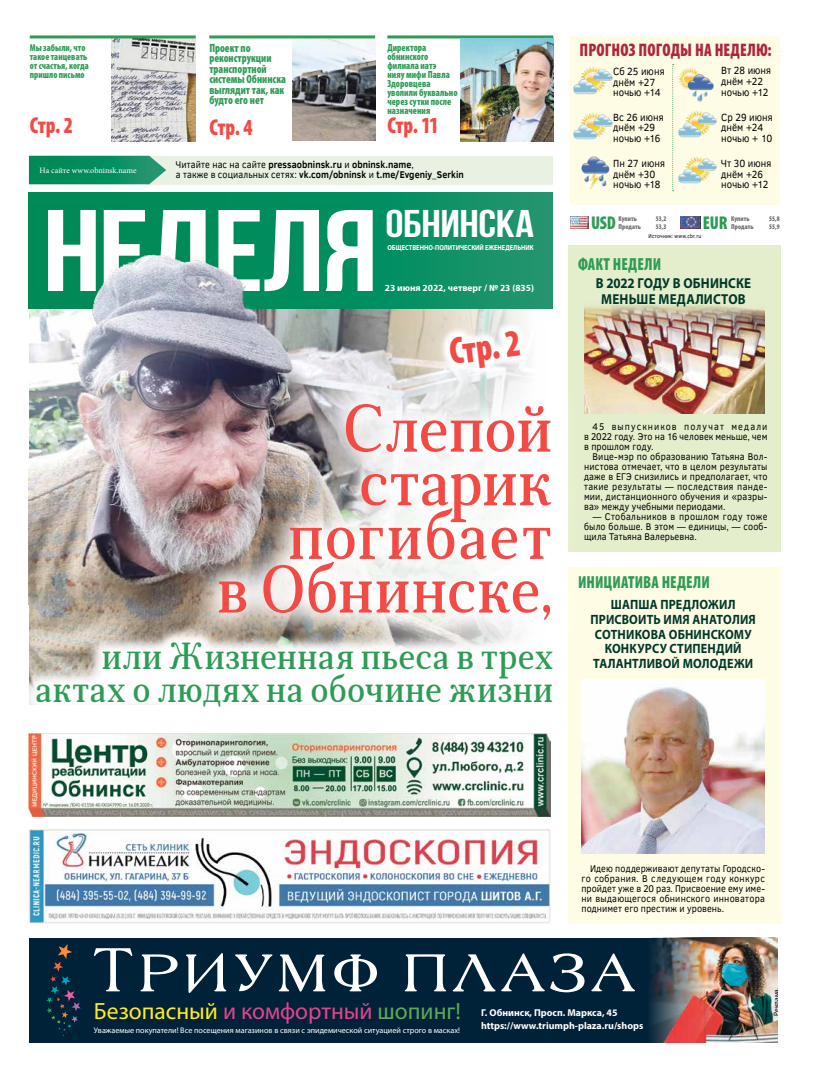
<style>
.page{position:relative;width:820px;height:1078px;background:#fff}
.page>*{position:absolute;margin:0;border:0;box-sizing:border-box;transform-origin:0 0}
.t1{font:700 115.7px "Bebas Neue";letter-spacing:-.015em;color:#fff;scale:1.19 1}
.t2{font:500 67.4px/53.6px "Anglecia Pro Text";letter-spacing:-.005em;color:#f24a45;text-align:right;scale:.86 1}
.t3{font:700 38.5px "Bebas Neue";letter-spacing:-.01em;color:#fff;scale:1.19 1}
.t4{font:900 condensed 38.3px "Myriad Pro";color:#f24a45;scale:.9 1}
.t5{font:500 37.7px/33.2px "Anglecia Pro Text";letter-spacing:.005em;color:#2e9c55;text-align:right;scale:.86 1}
.t6{font:23.5px "Myriad Pro";color:#e4438a}
.t7{font:900 condensed 23.1px "Myriad Pro";letter-spacing:-.015em;color:#f24a45;scale:.9 1}
.t8{font:900 condensed 18.6px "Myriad Pro";letter-spacing:-.015em;color:#2e9c55;scale:.95 1}
.t9{font:900 condensed 18.2px "Myriad Pro";letter-spacing:.01em;color:#ae2639;scale:.9 1}
.t10{font:900 condensed 17.5px "Myriad Pro";letter-spacing:.005em;color:#2e9c55;scale:.9 1}
.t11{font:700 14.4px/15.9px "Myriad Pro";letter-spacing:.015em;color:#003929;text-align:center;scale:.9 1}
.t12{font:700 13.5px/14.8px "Myriad Pro";letter-spacing:.01em;color:#003929;text-align:center;scale:.9 1}
.t13{font:900 condensed 12px/10.4px "Myriad Pro";color:#2e9c55;scale:.9 1}
.t14{font:10.7px/10.7px "Clear Sans";letter-spacing:.005em;color:#000;scale:.9 1}
.t15{font:900 condensed 10.3px/9px "Myriad Pro";letter-spacing:.005em;color:#2e9c55;scale:.9 1}
.t16{font:10px/10px "Clear Sans";letter-spacing:.015em;color:#000;text-align:justify;scale:.9 1}
.t17{font:700 10px/10px "Clear Sans";letter-spacing:.005em;color:#000;scale:.9 1}
.t18{font:900 condensed 10px/8.9px "Myriad Pro";letter-spacing:.005em;color:#2e9c55;scale:.9 1}
.t19{font:700 9.9px "Myriad Pro";color:#fff}
.t20{font:700 9.4px "Myriad Pro";color:#fff}
.t21{font:8.2px "Minion Pro";letter-spacing:-.005em;color:#fff}
.t22{font:8.1px "Myriad Pro";color:#fff}
.t23{font:7.5px "Myriad Pro";color:#000}
.t24{font:700 7.2px "Myriad Pro";color:#fff;scale:.88 1}
.t25{font:900 condensed 7.1px "Myriad Pro";letter-spacing:.015em;color:#6f6a66;scale:.95 1}
.t26{font:5.6px "Clear Sans";letter-spacing:.03em;color:#000;scale:.9 1}
.s1{font-weight:400}
.s2{color:#ffeb1e}
.s3{color:#5baa57}
</style>
<div class="page">
<div style="left:148px;top:156px;width:404px;height:28px;background:#e9f1e3"></div>
<img style="left:29px;top:828px;width:521px;height:95px">
<svg style="left:29px;top:192px;width:523px;height:117px;background:#0a8f62"></svg>
<svg style="left:29px;top:156px;width:137px;height:28px;background:#159467"></svg>
<div style="left:29px;top:937px;width:748px;height:105px;background:#002239"></div>
<svg style="left:94px;top:948px;width:540px;height:44px"></svg>
<img style="left:646px;top:937px;width:131px;height:105px">
<svg style="left:46px;top:944px;width:35px;height:91px"></svg>
<img style="left:646px;top:984px;width:57px;height:58px">
<img style="left:28px;top:733px;width:522px;height:83px">
<img style="left:111px;top:38px;width:85px;height:103px">
<hr style="left:30px;top:35px;width:166px;height:3px;background:#2e9c55">
<hr style="left:209px;top:35px;width:166px;height:3px;background:#2e9c55">
<img style="left:292px;top:39px;width:83px;height:102px">
<div style="left:570px;top:36px;width:210px;height:169px;background:#fffce6"></div>
<img style="left:581px;top:156px;width:29px;height:32px">
<img style="left:679px;top:68px;width:35px;height:33px">
<img style="left:573px;top:66px;width:40px;height:29px">
<img style="left:678px;top:110px;width:39px;height:28px">
<img style="left:573px;top:112px;width:40px;height:28px">
<img style="left:678px;top:156px;width:39px;height:28px">
<svg style="left:672px;top:64px;width:1px;height:127px"></svg>
<img style="left:570px;top:216px;width:18px;height:13px">
<img style="left:680px;top:216px;width:20px;height:13px">
<div style="left:568px;top:245px;width:212px;height:306px;background:#e5eecc"></div>
<img style="left:584px;top:305px;width:180px;height:109px">
<div style="left:568px;top:567px;width:212px;height:357px;background:#fffce6"></div>
<img style="left:30px;top:309px;width:494px;height:314px">
<img style="left:28px;top:230px;width:318px;height:374px">
<img style="left:187px;top:370px;width:397px;height:253px">
<svg style="left:29px;top:623px;width:491px;height:82px"></svg>
<svg style="left:436px;top:317px;width:97px;height:66px"></svg>
<img style="left:581px;top:679px;width:183px;height:174px">
<hr style="left:387px;top:35px;width:166px;height:3px;background:#2e9c55">
<img style="left:460px;top:38px;width:93px;height:103px">
<img style="left:474px;top:42px;width:79px;height:99px">
<p class="t18" style="left:30px;top:43px;width:67px">Мы забыли, что такое танцевать от счастья, когда пришло письмо</p>
<h3 class="t7" style="left:30px;top:110px;width:50px">Стр. 2</h3>
<p class="t13" style="left:209px;top:42px;width:86px">Проект по реконструкции транспортной системы Обнинска выглядит так, как будто его нет</p>
<h3 class="t7" style="left:209px;top:112px;width:50px">Стр. 4</h3>
<p class="t15" style="left:387px;top:43px;width:80px">Директора обнинского филиала иатэ<br>нияу мифи Павла<br>Здоровцева уволили буквально через сутки после назначения</p>
<h3 class="t7" style="left:387px;top:110px;width:58px">Стр. 11</h3>
<p class="t21" style="left:39px;top:164px;width:99px">На сайте www.obninsk.name</p>
<p class="t17" style="left:176px;top:159px;width:321px"><span class="s1">Читайте нас на сайте</span> pressaobninsk.ru <span class="s1">и</span> obninsk.name<span class="s1">,<br>а также в социальных сетях:</span> vk.com/obninsk <span class="s1">и</span> t.me/Evgeniy_Serkin</p>
<h1 class="t1" style="left:43px;top:187px;width:283px">НЕДЕЛЯ</h1>
<h3 class="t3" style="left:385px;top:202px;width:126px">ОБНИНСКА</h3>
<p class="t24" style="left:387px;top:243px;width:168px">ОБЩЕСТВЕННО-ПОЛИТИЧЕСКИЙ ЕЖЕНЕДЕЛЬНИК</p>
<p class="t20" style="left:384px;top:282px;width:151px">23 июня 2022, четверг / № 23 (835)</p>
<h3 class="t4" style="left:446px;top:327px;width:81px;rotate:-7deg">Стр. 2</h3>
<h2 class="t2" style="left:217px;top:399px;width:391px">Слепой старик погибает<br>в Обнинске,</h2>
<h3 class="t5" style="left:35px;top:638px;width:604px">или Жизненная пьеса в трех актах о людях на обочине жизни</h3>
<h3 class="t9" style="left:579px;top:38px;width:215px">ПРОГНОЗ ПОГОДЫ НА НЕДЕЛЮ:</h3>
<p class="t14" style="left:613px;top:66px;width:59px">Сб 25 июня днём +27 ночью +14</p>
<p class="t14" style="left:613px;top:111px;width:58px">Вс 26 июня днём +29 ночью +16</p>
<p class="t14" style="left:613px;top:158px;width:59px">Пн 27 июня днём +30 ночью +18</p>
<p class="t14" style="left:720px;top:65px;width:57px">Вт 28 июня днём +22 ночью +12</p>
<p class="t14" style="left:720px;top:111px;width:59px">Ср 29 июня днём +24 ночью + 10</p>
<p class="t14" style="left:720px;top:158px;width:57px">Чт 30 июня днём +26 ночью +12</p>
<h3 class="t8" style="left:591px;top:210px;width:28px">USD</h3>
<h3 class="t8" style="left:702px;top:211px;width:27px">EUR</h3>
<p class="t26" style="left:648px;top:232px;width:60px">Источник: www.cbr.ru</p>
<p class="t25" style="left:618px;top:214px;width:21px">Купить</p>
<p class="t25" style="left:655px;top:214px;width:13px">53,2</p>
<p class="t25" style="left:731px;top:214px;width:21px">Купить</p>
<p class="t25" style="left:768px;top:214px;width:13px">55,8</p>
<p class="t25" style="left:618px;top:221px;width:25px">Продать</p>
<p class="t25" style="left:655px;top:221px;width:13px">53,3</p>
<p class="t25" style="left:731px;top:221px;width:25px">Продать</p>
<p class="t25" style="left:769px;top:221px;width:12px">55,9</p>
<h3 class="t10" style="left:577px;top:253px;width:94px">ФАКТ НЕДЕЛИ</h3>
<h3 class="t11" style="left:595px;top:275px;width:174px">В 2022 ГОДУ В ОБНИНСКЕ<br>МЕНЬШЕ МЕДАЛИСТОВ</h3>
<p class="t16" style="left:584px;top:421px;width:205px;text-indent:9px">45 выпускников получат медали в 2022 году. Это на 16 человек меньше, чем в прошлом году.</p>
<p class="t16" style="left:584px;top:451px;width:205px;text-indent:9px">Вице-мэр по образованию Татьяна Вол&shy;нистова отмечает, что в целом результаты даже в ЕГЭ снизились и предполагает, что такие результаты — последствия панде&shy;мии, дистанционного обучения и «разры&shy;ва» между учебными периодами.</p>
<p class="t16" style="left:584px;top:511px;width:205px;text-indent:8px">— Стобальников в прошлом году тоже было больше. В этом — единицы, — сооб&shy;щила Татьяна Валерьевна.</p>
<h3 class="t10" style="left:577px;top:571px;width:148px">ИНИЦИАТИВА НЕДЕЛИ</h3>
<h3 class="t12" style="left:590px;top:596px;width:185px">ШАПША ПРЕДЛОЖИЛ<br>ПРИСВОИТЬ ИМЯ АНАТОЛИЯ<br>СОТНИКОВА ОБНИНСКОМУ<br>КОНКУРСУ СТИПЕНДИЙ<br>ТАЛАНТЛИВОЙ МОЛОДЕЖИ</h3>
<p class="t16" style="left:581px;top:863px;width:205px;text-indent:9px">Идею поддерживают депутаты Городско&shy;го собрания. В следующем году конкурс пройдет уже в 20 раз. Присвоение ему име&shy;ни выдающегося обнинского инноватора поднимет его престиж и уровень.</p>
<h3 class="t6" style="left:94px;top:996px;width:368px"><span class="s2">Безопасный</span> и комфортный <span class="s3">шопинг!</span></h3>
<p class="t22" style="left:94px;top:1025px;width:367px">Уважаемые покупатели! Все посещения магазинов в связи с эпидемической ситуацией строго в масках!</p>
<p class="t19" style="left:481px;top:1006px;width:138px">Г. Обнинск, Просп. Маркса, 45</p>
<p class="t19" style="left:481px;top:1018px;width:164px">https://www.triumph-plaza.ru/shops</p>
<p class="t23" style="left:771px;top:1015px;width:30px;rotate:-90deg">Реклама.</p>
</div>
